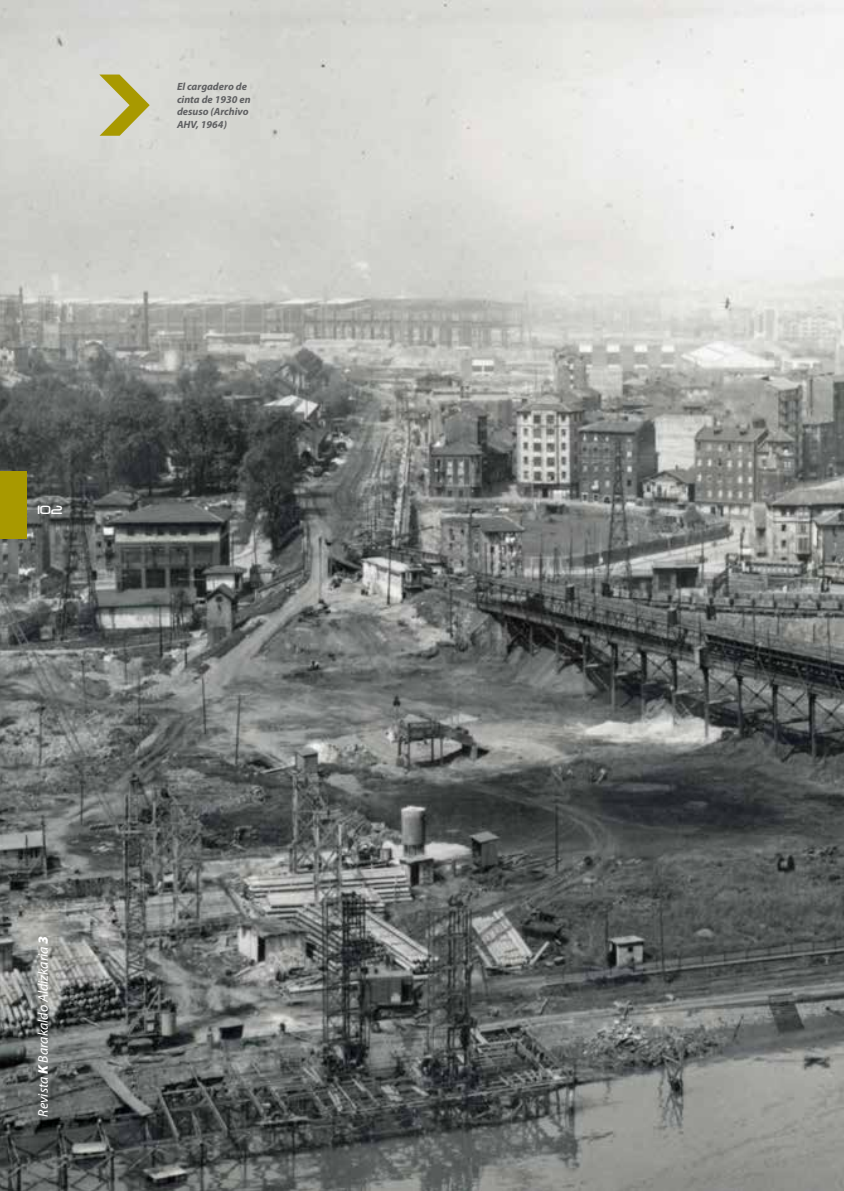
<style>
.page{position:relative;width:844px;height:1191px;background:#fff}
.page>*{position:absolute;margin:0;border:0;box-sizing:border-box;transform-origin:0 0}
.t1{font:italic 14px "Myriad Pro";color:#fff}
.t2{font:14px "Neuropol";color:#fff}
.t3{font:italic 700 10.5px/12.6px "Myriad Pro";color:#5f6062}
.s1{font-weight:900}
</style>
<div class="page">
<img style="left:0;top:0;width:843px;height:1191px">
<svg style="left:99px;top:75px;width:51px;height:61px;background:#c5c080"></svg>
<div style="left:0;top:471px;width:27px;height:67px;background:#a89900"></div>
<p class="t3" style="left:177px;top:80px;width:75px">El cargadero de cinta de 1930 en desuso (Archivo<br>AHV, 1964)</p>
<h1 class="t2" style="left:37px;top:502px;width:27px">102</h1>
<h1 class="t1" style="left:34px;top:1116px;width:182px;rotate:-90deg">Revista <span class="s1">K</span> Barakaldo Aldizkaria <span class="s1">3</span></h1>
</div>
